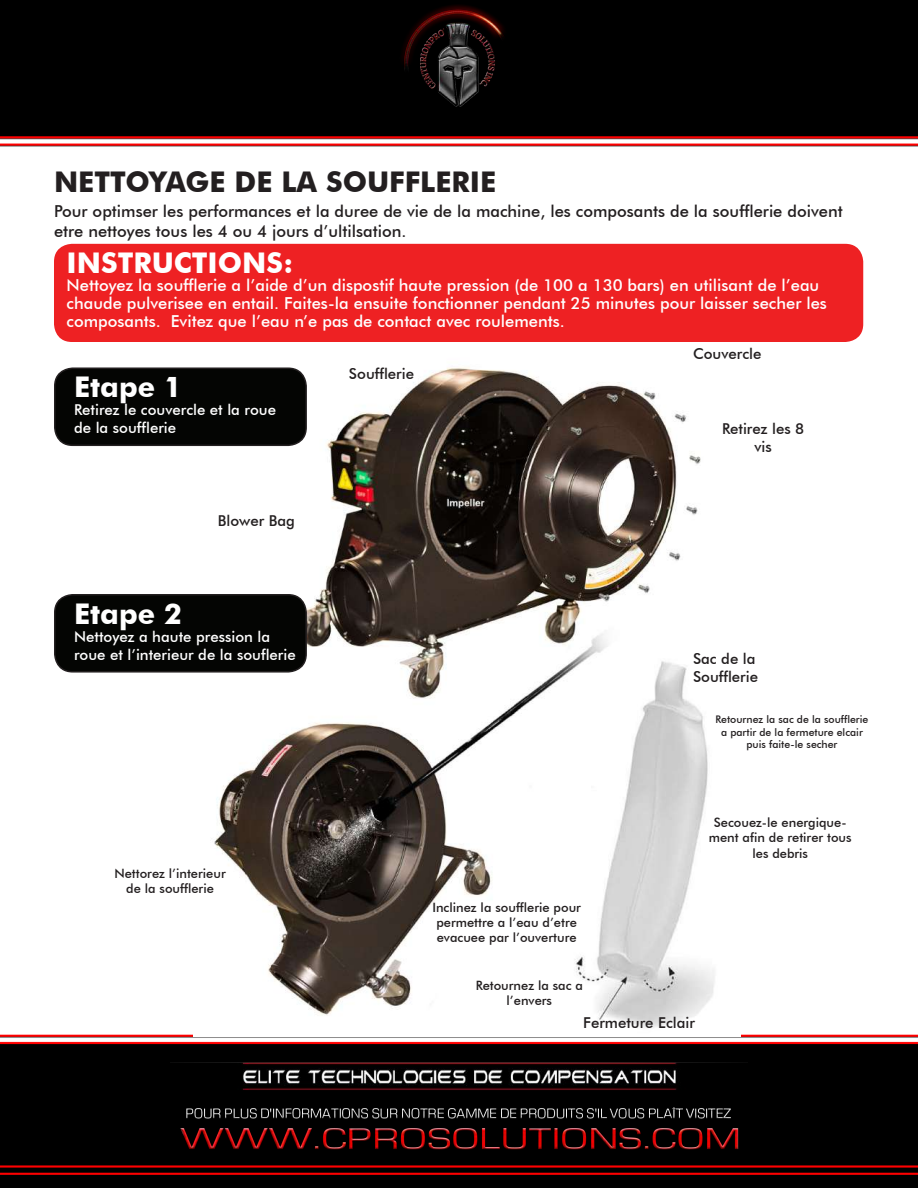
<style>
.page{position:relative;width:918px;height:1188px;background:#fff}
.page>*{position:absolute;margin:0;border:0;box-sizing:border-box;transform-origin:0 0}
.t1{font:700 28.5px "Futura BT";color:#fff}
.t2{font:700 28.5px "Futura BT";color:#231f20}
.t3{font:500 16.5px/18px "Futura BT";color:#fff}
.t4{font:500 16.5px/19.8px "Futura BT";color:#231f20}
.t5{font:500 15px/18px "Futura BT";color:#fff}
.t6{font:500 15px/18px "Futura BT";color:#231f20;text-align:center}
.t7{font:500 12.9px/15.5px "Futura BT";color:#231f20;text-align:center}
.t8{font:500 10.5px/12.6px "Futura BT";color:#231f20;text-align:center}
</style>
<div class="page">
<img style="left:0;top:1034px;width:918px;height:154px">
<img style="left:170px;top:1047px;width:578px;height:110px">
<img style="left:0;top:0;width:918px;height:147px">
<img style="left:397px;top:5px;width:124px;height:110px">
<img style="left:193px;top:367px;width:548px;height:669px">
<div style="left:55px;top:368px;width:251px;height:77px;background:#040503;border-radius:18px"></div>
<div style="left:54px;top:367px;width:253px;height:79px;border:2px solid #231f20;border-radius:18px"></div>
<div style="left:55px;top:595px;width:251px;height:77px;background:#040503;border-radius:18px"></div>
<div style="left:54px;top:594px;width:253px;height:79px;border:2px solid #231f20;border-radius:18px"></div>
<div style="left:54px;top:244px;width:809px;height:98px;background:#ee2123;border-radius:18px"></div>
<h1 class="t2" style="left:54px;top:165px;width:444px">NETTOYAGE DE LA SOUFFLERIE</h1>
<p class="t4" style="left:54px;top:201px;width:790px">Pour optimser les performances et la duree de vie de la machine, les composants de la soufflerie doivent etre nettoyes tous les 4 ou 4 jours d’ultilsation.</p>
<h1 class="t1" style="left:67px;top:245px;width:228px">INSTRUCTIONS:</h1>
<p class="t3" style="left:67px;top:276px;width:762px">Nettoyez la soufflerie a l’aide d’un dispostif haute pression (de 100 a 130 bars) en utilisant de l’eau chaude pulverisee en entail. Faites-la ensuite fonctionner pendant 25 minutes pour laisser secher les composants. Evitez que l’eau n’e pas de contact avec roulements.</p>
<h1 class="t1" style="left:74px;top:370px;width:109px">Etape 1</h1>
<p class="t5" style="left:74px;top:401px;width:203px">Retirez le couvercle et la roue de la soufflerie</p>
<p class="t6" style="left:218px;top:512px;width:79px">Blower Bag</p>
<h1 class="t1" style="left:74px;top:596px;width:109px">Etape 2</h1>
<p class="t5" style="left:74px;top:627px;width:223px">Nettoyez a haute pression la roue et l’interieur de la souflerie</p>
<p class="t7" style="left:114px;top:865px;width:113px">Nettorez l’interieur de la soufflerie</p>
<p class="t6" style="left:349px;top:364px;width:67px">Soufflerie</p>
<p class="t6" style="left:693px;top:345px;width:70px">Couvercle</p>
<p class="t6" style="left:722px;top:420px;width:84px">Retirez les 8 vis</p>
<p class="t6" style="left:693px;top:650px;width:67px;text-align:left">Sac de la<br>Soufflerie</p>
<p class="t8" style="left:716px;top:713px;width:154px">Retournez la sac de la soufflerie a partir de la fermeture elcair puis faite-le secher</p>
<p class="t7" style="left:709px;top:815px;width:144px">Secouez-le energique&shy;ment afin de retirer tous les debris</p>
<p class="t7" style="left:432px;top:899px;width:150px">Inclinez la soufflerie pour permettre a l’eau d’etre evacuee par l’ouverture</p>
<p class="t7" style="left:476px;top:977px;width:109px">Retournez la sac a l’envers</p>
<p class="t6" style="left:583px;top:1014px;width:113px">Fermeture Eclair</p>
</div>
